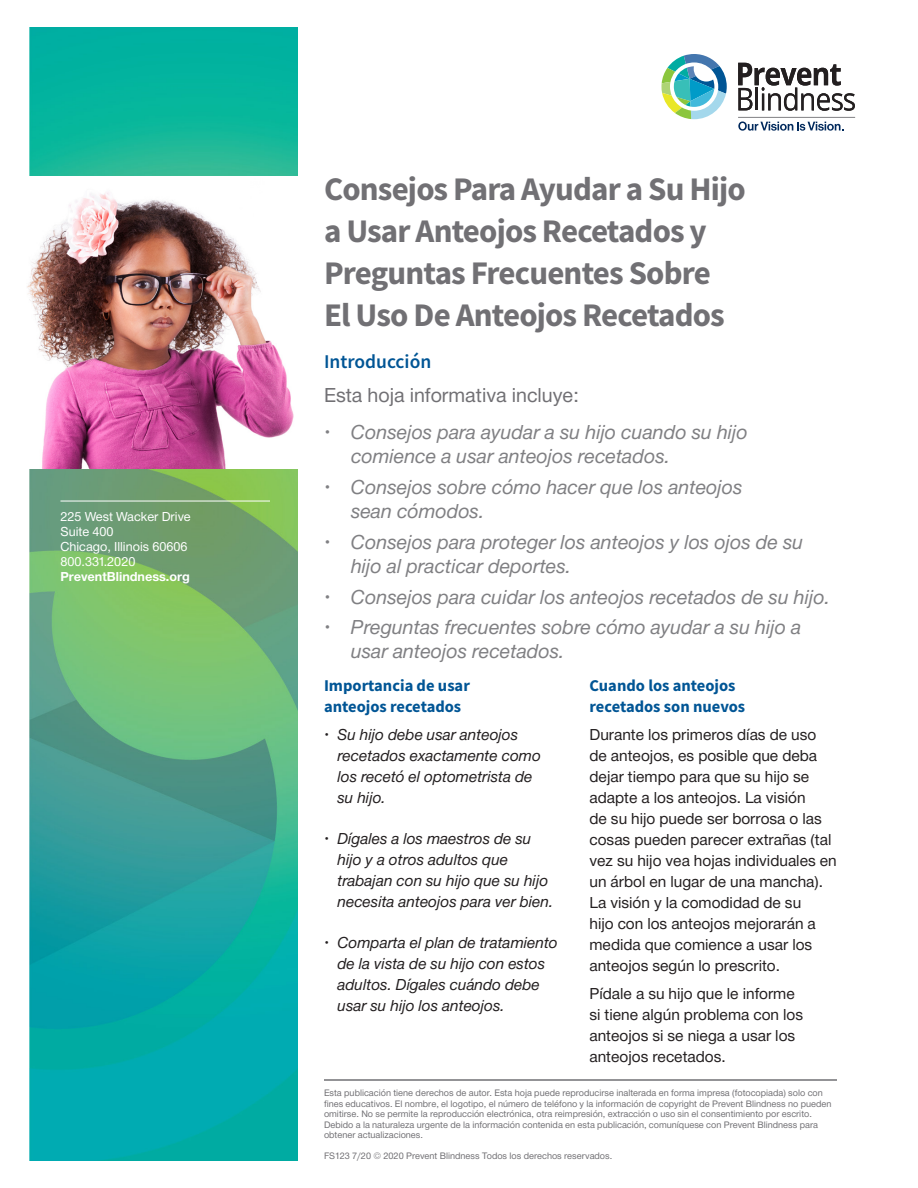
<style>
.page{position:relative;width:918px;height:1188px;background:#fff}
.page>*{position:absolute;margin:0;border:0;box-sizing:border-box;transform-origin:0 0}
.t1{font:700 33px/42px "Source Sans Pro";letter-spacing:-.025em;color:#717074}
.t2{font:21px/24px "Helvetica Neue H56";color:#808083}
.t3{font:21px "Helvetica Neue H55";color:#717074}
.t4{font:600 19.5px "Source Sans Pro";color:#005595}
.t5{font:16.5px/21px "Helvetica Neue H55";color:#231f20}
.t6{font:16.5px/21px "Helvetica Neue H56";color:#231f20}
.t7{font:700 16.5px/21px "Source Sans Pro";color:#005595}
.t8{font:13.5px "Helvetica Neue H55";color:#fff}
.t9{font:13.5px "Helvetica Neue H75";color:#fff}
.t10{font:9.75px/10.5px "Helvetica Neue H55";color:#717074}
</style>
<div class="page">
<svg style="left:738px;top:63px;width:117px;height:48px"></svg>
<svg style="left:662px;top:54px;width:65px;height:65px"></svg>
<svg style="left:738px;top:121px;width:105px;height:10px"></svg>
<hr style="left:738px;top:117px;width:117px;height:1px;background:#808083">
<img style="left:29px;top:27px;width:269px;height:1133px">
<img style="left:27px;top:176px;width:271px;height:293px">
<hr style="left:60px;top:501px;width:210px;height:1px;background:#fff">
<hr style="left:324px;top:1080px;width:513px;height:1px;background:#717074">
<p class="t8" style="left:60px;top:507px;width:132px">225 West Wacker Drive</p>
<p class="t8" style="left:60px;top:522px;width:55px">Suite 400</p>
<p class="t8" style="left:60px;top:537px;width:129px">Chicago, Illinois 60606</p>
<p class="t8" style="left:60px;top:552px;width:76px">800.331.2020</p>
<p class="t9" style="left:60px;top:567px;width:131px">PreventBlindness.org</p>
<p class="t1" style="left:324px;top:167px;width:423px">Consejos Para Ayudar a Su Hijo a Usar Anteojos Recetados y<br>Preguntas Frecuentes Sobre<br>El Uso De Anteojos Recetados</p>
<p class="t4" style="left:324px;top:349px;width:109px">Introducción</p>
<p class="t3" style="left:324px;top:381px;width:256px">Esta hoja informativa incluye:</p>
<p class="t2" style="left:351px;top:422px;width:398px;text-indent:-27px">• Consejos para ayudar a su hijo cuando su hijo comience a usar anteojos recetados.</p>
<p class="t2" style="left:351px;top:477px;width:393px;text-indent:-27px">• Consejos sobre cómo hacer que los anteojos sean cómodos.</p>
<p class="t2" style="left:351px;top:532px;width:454px;text-indent:-27px">• Consejos para proteger los anteojos y los ojos de su hijo al practicar deportes.</p>
<p class="t2" style="left:324px;top:586px;width:508px">• Consejos para cuidar los anteojos recetados de su hijo.</p>
<p class="t2" style="left:351px;top:617px;width:452px;text-indent:-27px">• Preguntas frecuentes sobre cómo ayudar a su hijo a usar anteojos recetados.</p>
<p class="t7" style="left:324px;top:675px;width:147px">Importancia de usar anteojos recetados</p>
<p class="t6" style="left:338px;top:725px;width:205px;text-indent:-14px">• Su hijo debe usar anteojos recetados exactamente como los recetó el optometrista de su hijo.</p>
<p class="t6" style="left:338px;top:829px;width:217px;text-indent:-14px">• Dígales a los maestros de su hijo y a otros adultos que trabajan con su hijo que su hijo necesita anteojos para ver bien.</p>
<p class="t6" style="left:338px;top:934px;width:222px;text-indent:-14px">• Comparta el plan de tratamiento de la vista de su hijo con estos adultos. Dígales cuándo debe usar su hijo los anteojos.</p>
<p class="t7" style="left:590px;top:675px;width:157px">Cuando los anteojos recetados son nuevos</p>
<p class="t5" style="left:590px;top:725px;width:249px">Durante los primeros días de uso de anteojos, es posible que deba dejar tiempo para que su hijo se adapte a los anteojos. La visión<br>de su hijo puede ser borrosa o las cosas pueden parecer extrañas (tal vez su hijo vea hojas individuales en un árbol en lugar de una mancha).<br>La visión y la comodidad de su<br>hijo con los anteojos mejorarán a medida que comience a usar los anteojos según lo prescrito.</p>
<p class="t5" style="left:590px;top:984px;width:215px">Pídale a su hijo que le informe si tiene algún problema con los anteojos si se niega a usar los anteojos recetados.</p>
<p class="t10" style="left:324px;top:1089px;width:509px">Esta publicación tiene derechos de autor. Esta hoja puede reproducirse inalterada en forma impresa (fotocopiada) solo con fines educativos. El nombre, el logotipo, el número de teléfono y la información de copyright de Prevent Blindness no pueden omitirse. No se permite la reproducción electrónica, otra reimpresión, extracción o uso sin el consentimiento por escrito.<br>Debido a la naturaleza urgente de la información contenida en esta publicación, comuníquese con Prevent Blindness para obtener actualizaciones.</p>
<p class="t10" style="left:324px;top:1152px;width:290px">FS123 7/20 © 2020 Prevent Blindness® Todos los derechos reservados.</p>
</div>
